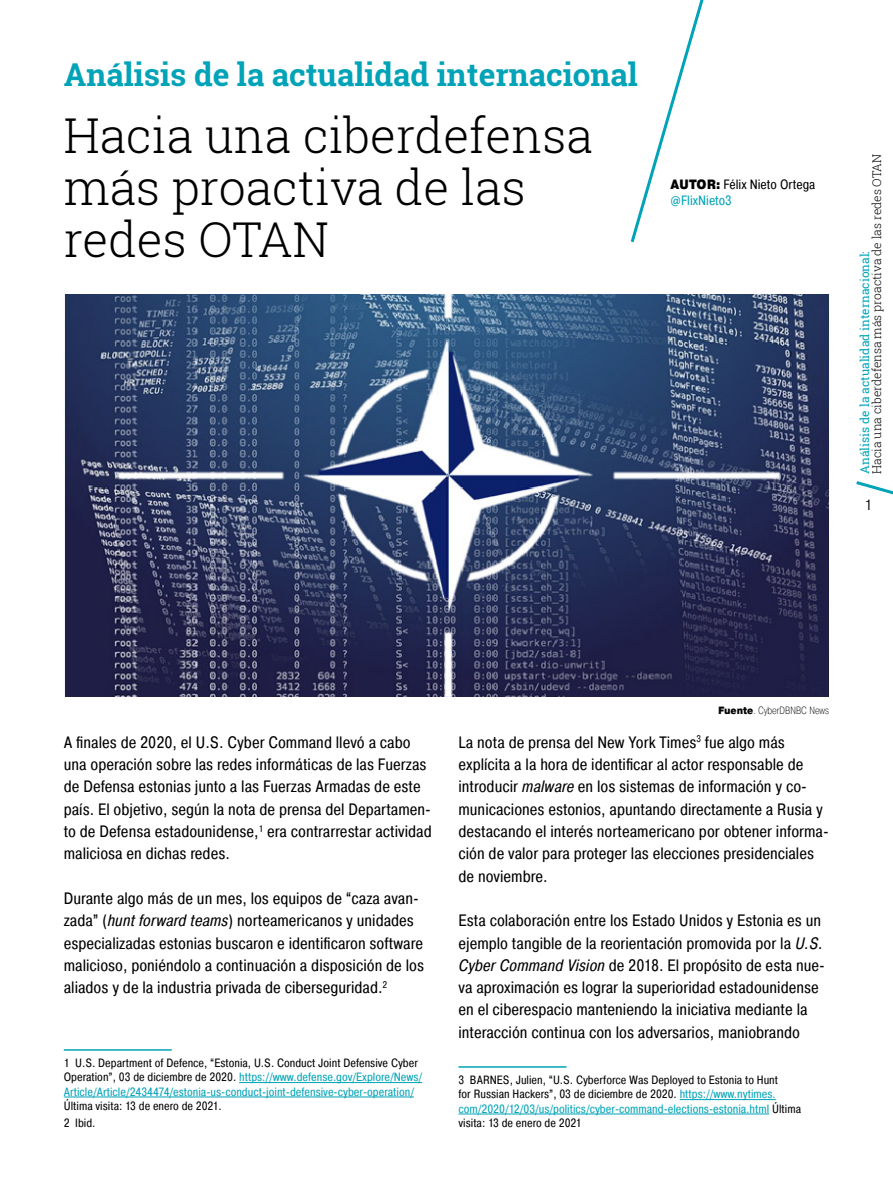
<style>
.page{position:relative;width:893px;height:1191px;background:#fff}
.page>*{position:absolute;margin:0;border:0;box-sizing:border-box;transform-origin:0 0}
.t1{font:300 48px/52.1px "Roboto Slab";color:#000}
.t2{font:700 31.5px "Roboto Slab";color:#00a3b7}
.t3{font:16.5px/22.4px "Pragmatica Cond";color:#000}
.t4{font:300 15px "Pragmatica";color:#000}
.t5{font:13.5px/16.2px "Pragmatica Cond";color:#000}
.t6{font:12px/14.4px "Pragmatica Cond";color:#000}
.t7{font:12px/14.4px "Pragmatica Cond";color:#00a3b7}
.t8{font:300 12px "Roboto Slab";color:#000}
.t9{font:12px "Roboto Slab";color:#00a3b7}
.t10{font:200 10.5px "Pragmatica Cond";color:#000}
.s1{font-weight:900}
.s2{color:#00a3b7}
.s3{font-style:italic}
.s4{color:#000}
</style>
<div class="page">
<svg style="left:856px;top:481px;width:37px;height:14px"></svg>
<svg style="left:630px;top:0;width:74px;height:243px"></svg>
<hr style="left:64px;top:1049px;width:108px;height:1px;background:#00a3b7">
<hr style="left:239px;top:1082px;width:183px;height:1px;background:#00a3b7">
<hr style="left:64px;top:1096px;width:350px;height:1px;background:#00a3b7">
<hr style="left:458px;top:1066px;width:108px;height:1px;background:#00a3b7">
<hr style="left:680px;top:1099px;width:96px;height:1px;background:#00a3b7">
<hr style="left:458px;top:1113px;width:311px;height:1px;background:#00a3b7">
<img style="left:64px;top:294px;width:765px;height:402px">
<h2 class="t2" style="left:64px;top:53px;width:575px">Análisis de la actualidad internacional</h2>
<h1 class="t1" style="left:64px;top:108px;width:531px">Hacia una ciberdefensa más proactiva de las redes OTAN</h1>
<p class="t5" style="left:670px;top:176px;width:146px"><span class="s1">AUTOR:</span> Félix Nieto Ortega <span class="s2">@FlixNieto3</span></p>
<p class="t8" style="left:869px;top:474px;width:321px;rotate:-90deg">Hacia una ciberdefensa más proactiva de las redes OTAN</p>
<p class="t9" style="left:857px;top:474px;width:224px;rotate:-90deg">Análisis de la actualidad internacional:</p>
<p class="t4" style="left:864px;top:495px;width:10px">1</p>
<p class="t3" style="left:64px;top:731px;width:369px">A finales de 2020, el U.S. Cyber Command llevó a cabo una operación sobre las redes informáticas de las Fuerzas de Defensa estonias junto a las Fuerzas Armadas de este país. El objetivo, según la nota de prensa del Departamen&shy;to de Defensa estadounidense,<sup>1</sup> era contrarrestar actividad maliciosa en dichas redes.</p>
<p class="t3" style="left:64px;top:887px;width:362px">Durante algo más de un mes, los equipos de “caza avan&shy;zada” (<span class="s3">hunt forward teams</span>) norteamericanos y unidades especializadas estonias buscaron e identificaron software malicioso, poniéndolo a continuación a disposición de los aliados y de la industria privada de ciberseguridad.<sup>2</sup></p>
<p class="t7" style="left:64px;top:1055px;width:360px"><span class="s4">1 U.S. Department of Defence, “Estonia, U.S. Conduct Joint Defensive Cyber<br>Operation”, 03 de diciembre de 2020.</span> https://www.defense.gov/Explore/News/<br>Article/Article/2434474/estonia-us-conduct-joint-defensive-cyber-operation/</p>
<p class="t6" style="left:64px;top:1097px;width:159px;line-height:17px">Última visita: 13 de enero de 2021.<br>2 Ibid.</p>
<p class="t10" style="left:718px;top:704px;width:113px"><span class="s1">Fuente</span>. CyberDBNBC News</p>
<p class="t3" style="left:458px;top:731px;width:372px">La nota de prensa del New York Times<sup>3</sup> fue algo más explícita a la hora de identificar al actor responsable de introducir <span class="s3">malware</span> en los sistemas de información y co&shy;municaciones estonios, apuntando directamente a Rusia y destacando el interés norteamericano por obtener informa&shy;ción de valor para proteger las elecciones presidenciales de noviembre.</p>
<p class="t3" style="left:458px;top:909px;width:368px">Esta colaboración entre los Estado Unidos y Estonia es un ejemplo tangible de la reorientación promovida por la <span class="s3">U.S.<br>Cyber Command Vision</span> de 2018. El propósito de esta nue&shy;va aproximación es lograr la superioridad estadounidense en el ciberespacio manteniendo la iniciativa mediante la interacción continua con los adversarios, maniobrando</p>
<p class="t6" style="left:458px;top:1072px;width:344px">3 BARNES, Julien, “U.S. Cyberforce Was Deployed to Estonia to Hunt<br>for Russian Hackers”, 03 de diciembre de 2020. <span class="s2">https://www.nytimes. com/2020/12/03/us/politics/cyber-command-elections-estonia.html</span> Última visita: 13 de enero de 2021</p>
</div>
